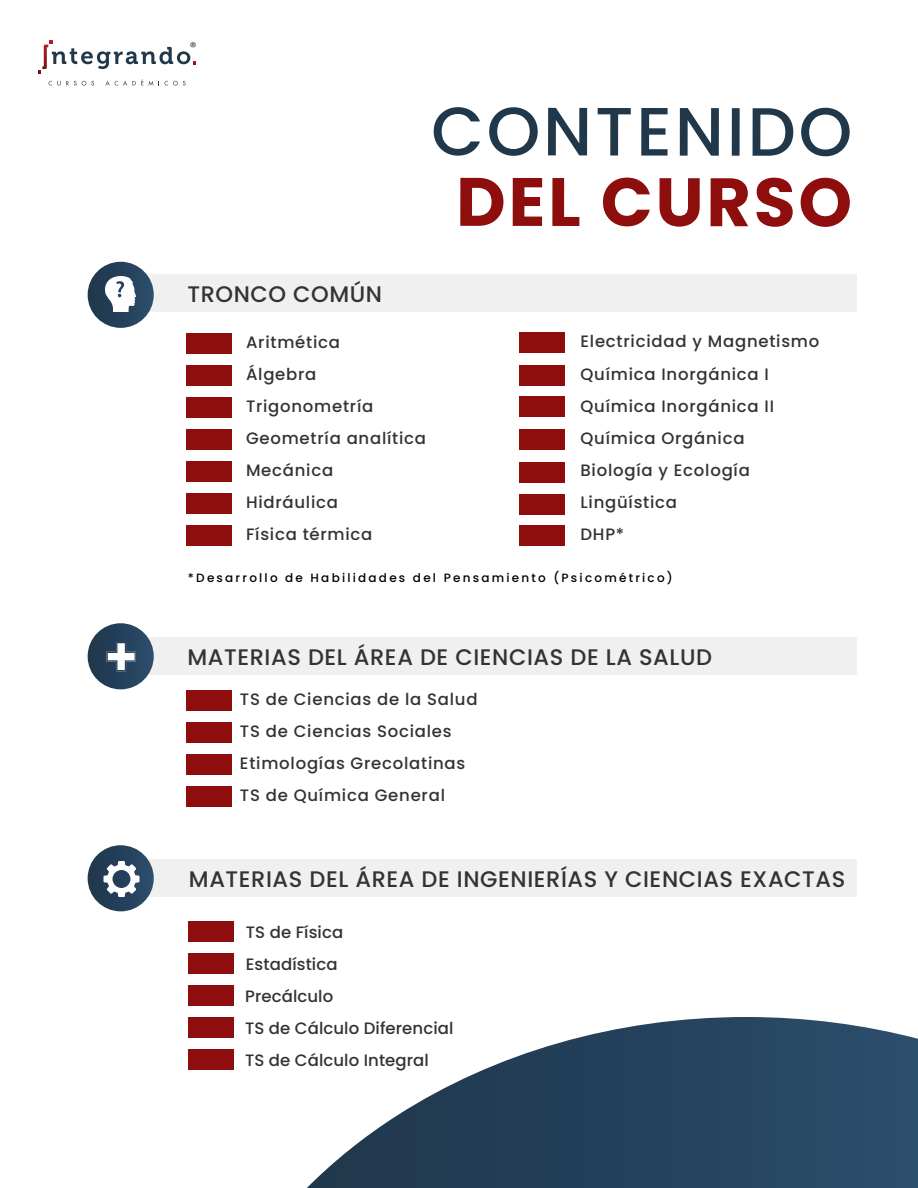
<style>
.page{position:relative;width:918px;height:1188px;background:#fff}
.page>*{position:absolute;margin:0;border:0;box-sizing:border-box;transform-origin:0 0}
.t1{font:500 68.25px "Poppins";letter-spacing:.035em;color:#20384a}
.t2{font:700 68.25px "Poppins";letter-spacing:.035em;color:#8e0d0d}
.t3{font:500 22.5px "Poppins";letter-spacing:.025em;color:#333}
.t4{font:500 16.5px/32.1px "Poppins";letter-spacing:.045em;color:#333}
.t5{font:500 16.5px/32.1px "Poppins";letter-spacing:.005em;color:#333}
.t6{font:15.9px "Myriad Pro";color:#20384a}
.t7{font:500 12px "Poppins";letter-spacing:.185em;color:#000}
</style>
<div class="page">
<div style="left:141px;top:638px;width:715px;height:37px;background:#f0f0f0"></div>
<div style="left:141px;top:274px;width:715px;height:38px;background:#f0f0f0"></div>
<svg style="left:38px;top:41px;width:158px;height:32px"></svg>
<svg style="left:49px;top:81px;width:45px;height:5px"></svg>
<svg style="left:105px;top:79px;width:38px;height:7px"></svg>
<svg style="left:149px;top:81px;width:4px;height:5px"></svg>
<svg style="left:164px;top:81px;width:22px;height:5px"></svg>
<svg style="left:88px;top:262px;width:66px;height:66px;background:#28445d"></svg>
<svg style="left:88px;top:623px;width:66px;height:66px;background:#28445d"></svg>
<div style="left:187px;top:333px;width:45px;height:21px;background:#8e0d0d"></div>
<div style="left:187px;top:365px;width:45px;height:21px;background:#8e0d0d"></div>
<div style="left:187px;top:397px;width:45px;height:21px;background:#8e0d0d"></div>
<div style="left:187px;top:429px;width:45px;height:21px;background:#8e0d0d"></div>
<div style="left:187px;top:690px;width:45px;height:21px;background:#8e0d0d"></div>
<div style="left:187px;top:722px;width:45px;height:21px;background:#8e0d0d"></div>
<div style="left:187px;top:754px;width:45px;height:21px;background:#8e0d0d"></div>
<div style="left:187px;top:786px;width:45px;height:21px;background:#8e0d0d"></div>
<div style="left:187px;top:461px;width:45px;height:21px;background:#8e0d0d"></div>
<div style="left:187px;top:493px;width:45px;height:21px;background:#8e0d0d"></div>
<div style="left:187px;top:525px;width:45px;height:21px;background:#8e0d0d"></div>
<div style="left:520px;top:332px;width:45px;height:21px;background:#8e0d0d"></div>
<div style="left:520px;top:365px;width:45px;height:21px;background:#8e0d0d"></div>
<div style="left:520px;top:396px;width:45px;height:21px;background:#8e0d0d"></div>
<div style="left:520px;top:429px;width:45px;height:21px;background:#8e0d0d"></div>
<div style="left:520px;top:462px;width:45px;height:21px;background:#8e0d0d"></div>
<div style="left:520px;top:494px;width:45px;height:21px;background:#8e0d0d"></div>
<div style="left:520px;top:525px;width:45px;height:21px;background:#8e0d0d"></div>
<svg style="left:307px;top:1017px;width:611px;height:171px"></svg>
<div style="left:141px;top:860px;width:715px;height:37px;background:#f0f0f0"></div>
<div style="left:188px;top:921px;width:46px;height:21px;background:#8e0d0d"></div>
<div style="left:188px;top:953px;width:46px;height:21px;background:#8e0d0d"></div>
<div style="left:188px;top:985px;width:46px;height:21px;background:#8e0d0d"></div>
<div style="left:188px;top:1017px;width:46px;height:21px;background:#8e0d0d"></div>
<div style="left:188px;top:1049px;width:46px;height:21px;background:#8e0d0d"></div>
<svg style="left:88px;top:845px;width:66px;height:66px;background:#29445d"></svg>
<svg style="left:105px;top:276px;width:31px;height:36px"></svg>
<svg style="left:107px;top:642px;width:29px;height:29px"></svg>
<svg style="left:104px;top:861px;width:36px;height:36px"></svg>
<p class="t6" style="left:190px;top:38px;width:8px">®</p>
<h2 class="t3" style="left:187px;top:281px;width:196px">TRONCO COMÚN</h2>
<h1 class="t1" style="left:431px;top:92px;width:423px">CONTENIDO</h1>
<h1 class="t2" style="left:456px;top:163px;width:398px">DEL CURSO</h1>
<p class="t4" style="left:580px;top:326px;width:240px">Electricidad y Magnetismo<br>Química Inorgánica I<br>Química Inorgánica II<br>Química Orgánica<br>Biología y Ecología<br>Lingüística<br>DHP*</p>
<p class="t7" style="left:188px;top:571px;width:486px">*Desarrollo de Habilidades del Pensamiento (Psicométrico)</p>
<p class="t4" style="left:246px;top:326px;width:182px">Aritmética<br>Álgebra<br>Trigonometría<br>Geometría analítica<br>Mecánica<br>Hidráulica<br>Física térmica</p>
<h2 class="t3" style="left:187px;top:644px;width:526px">MATERIAS DEL ÁREA DE CIENCIAS DE LA SALUD</h2>
<p class="t4" style="left:240px;top:683px;width:239px">TS de Ciencias de la Salud<br>TS de Ciencias Sociales<br>Etimologías Grecolatinas<br>TS de Química General</p>
<h2 class="t3" style="left:189px;top:866px;width:658px">MATERIAS DEL ÁREA DE INGENIERÍAS Y CIENCIAS EXACTAS</h2>
<p class="t5" style="left:245px;top:916px;width:210px">TS de Física<br>Estadística<br>Precálculo<br>TS de Cálculo Diferencial<br>TS de Cálculo Integral</p>
</div>
